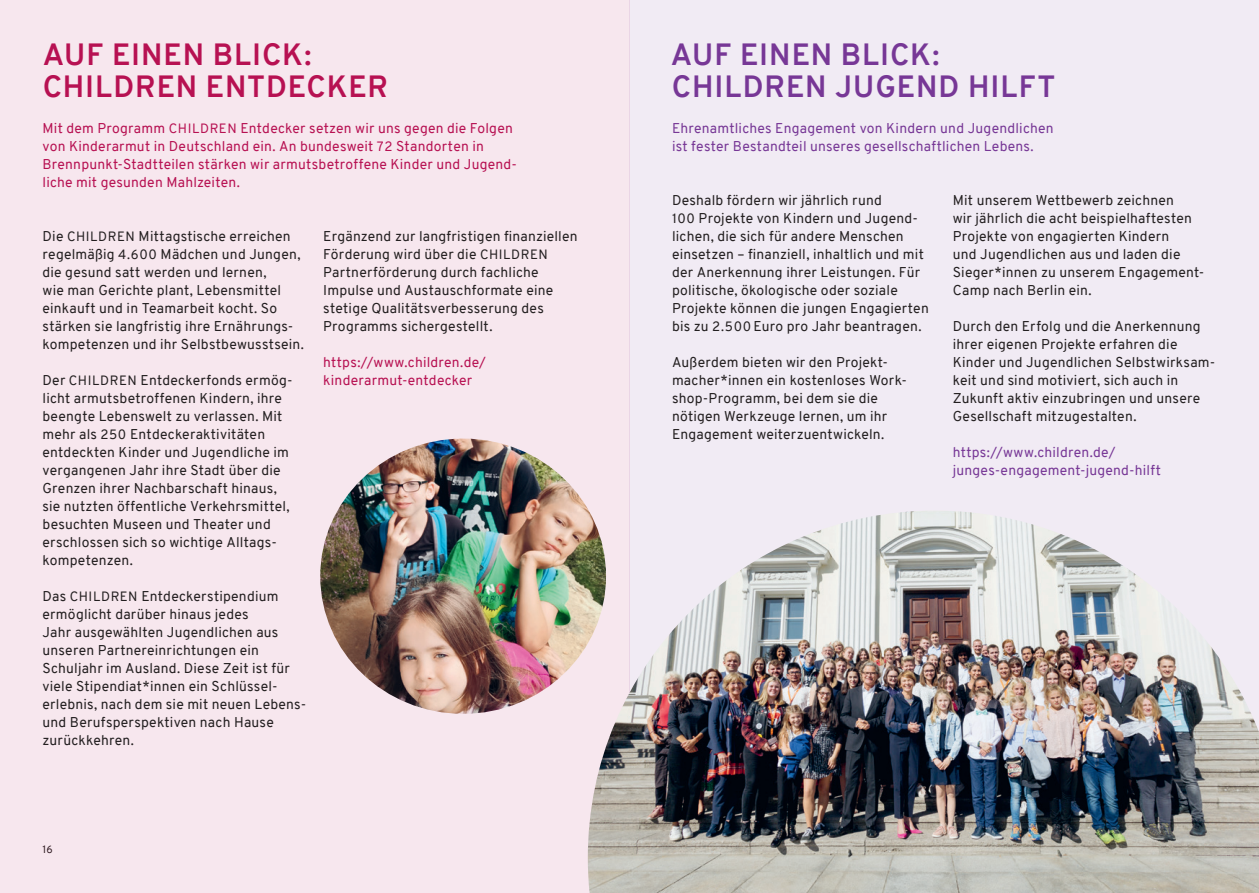
<style>
.page{position:relative;width:1259px;height:893px;background:#fff}
.page>*{position:absolute;margin:0;border:0;box-sizing:border-box;transform-origin:0 0}
.t1{font:700 30px/31.5px "Overpass";letter-spacing:.035em;color:#773796}
.t2{font:700 30px/31.5px "Overpass";letter-spacing:.03em;color:#b71152}
.t3{font:13.8px/18px "Overpass";letter-spacing:.015em;color:#231f20}
.t4{font:13.8px/18px "Overpass";letter-spacing:.015em;color:#b71152}
.t5{font:13.8px/18px "Overpass";letter-spacing:.015em;color:#773796}
.t6{font:10.5px "Overpass";color:#231f20}
.s1{font-size:13.2px}
</style>
<div class="page">
<div style="left:0;top:0;width:629px;height:893px;background:#f7e7ee"></div>
<div style="left:629px;top:0;width:630px;height:893px;background:#f1ebf4"></div>
<img style="left:588px;top:511px;width:671px;height:382px">
<img style="left:320px;top:439px;width:286px;height:275px">
<h1 class="t2" style="left:43px;top:39px;width:347px">AUF EINEN BLICK:<br>CHILDREN ENTDECKER</h1>
<h1 class="t1" style="left:671px;top:39px;width:386px">AUF EINEN BLICK:<br>CHILDREN JUGEND HILFT</h1>
<p class="t4" style="left:43px;top:119px;width:476px">Mit dem Programm <span class="s1">CHILDREN</span> Entdecker setzen wir uns gegen die Folgen von Kinderarmut in Deutschland ein. An bundesweit <span class="s1">72</span> Standorten in Brennpunkt-Stadtteilen stärken wir armutsbetroffene Kinder und Jugend&shy;liche mit gesunden Mahlzeiten.</p>
<p class="t5" style="left:672px;top:119px;width:383px">Ehrenamtliches Engagement von Kindern und Jugendlichen ist fester Bestandteil unseres gesellschaftlichen Lebens.</p>
<p class="t3" style="left:43px;top:227px;width:263px">Die <span class="s1">CHILDREN</span> Mittagstische erreichen regelmäßig <span class="s1">4.600</span> Mädchen und Jungen, die gesund satt werden und lernen,<br>wie man Gerichte plant, Lebensmittel einkauft und in Teamarbeit kocht. So stärken sie langfristig ihre Ernährungs&shy;kompetenzen und ihr Selbstbewusstsein.</p>
<p class="t3" style="left:43px;top:371px;width:251px">Der <span class="s1">CHILDREN</span> Entdeckerfonds ermög&shy;licht armutsbetroffenen Kindern, ihre beengte Lebenswelt zu verlassen. Mit mehr als <span class="s1">250</span> Entdeckeraktivitäten entdeckten Kinder und Jugendliche im vergangenen Jahr ihre Stadt über die Grenzen ihrer Nachbarschaft hinaus, sie nutzten öffentliche Verkehrsmittel, besuchten Museen und Theater und erschlossen sich so wichtige Alltags&shy;kompetenzen.</p>
<p class="t3" style="left:43px;top:587px;width:263px">Das <span class="s1">CHILDREN</span> Entdeckerstipendium ermöglicht darüber hinaus jedes<br>Jahr ausgewählten Jugendlichen aus unseren Partnereinrichtungen ein Schuljahr im Ausland. Diese Zeit ist für viele Stipendiat*innen ein Schlüssel&shy;erlebnis, nach dem sie mit neuen Lebens&shy;und Berufsperspektiven nach Hause zurückkehren.</p>
<p class="t3" style="left:323px;top:227px;width:256px">Ergänzend zur langfristigen finanziellen Förderung wird über die <span class="s1">CHILDREN </span>Partnerförderung durch fachliche Impulse und Austauschformate eine stetige Qualitätsverbesserung des Programms sichergestellt.</p>
<p class="t4" style="left:323px;top:353px;width:164px">https://www.children.de/ kinderarmut-entdecker</p>
<p class="t6" style="left:43px;top:841px;width:12px">16</p>
<p class="t3" style="left:672px;top:191px;width:258px">Deshalb fördern wir jährlich rund<br><span class="s1">100</span> Projekte von Kindern und Jugend&shy;lichen, die sich für andere Menschen einsetzen – finanziell, inhaltlich und mit der Anerkennung ihrer Leistungen. Für politische, ökologische oder soziale Projekte können die jungen Engagierten bis zu <span class="s1">2.500</span> Euro pro Jahr beantragen.</p>
<p class="t3" style="left:672px;top:353px;width:237px">Außerdem bieten wir den Projekt&shy;macher*innen ein kostenloses Work&shy;shop- Programm, bei dem sie die nötigen Werkzeuge lernen, um ihr Engagement weiterzuentwickeln.</p>
<p class="t3" style="left:952px;top:191px;width:251px">Mit unserem Wettbewerb zeichnen<br>wir jährlich die acht beispielhaftesten Projekte von engagierten Kindern<br>und Jugendlichen aus und laden die Sieger*innen zu unserem Engagement-Camp nach Berlin ein.</p>
<p class="t3" style="left:952px;top:317px;width:264px">Durch den Erfolg und die Anerkennung ihrer eigenen Projekte erfahren die Kinder und Jugendlichen Selbstwirksam&shy;keit und sind motiviert, sich auch in Zukunft aktiv einzubringen und unsere Gesellschaft mitzugestalten.</p>
<p class="t5" style="left:952px;top:443px;width:210px">https://www.children.de/ junges-engagement-jugend-hilft</p>
</div>
